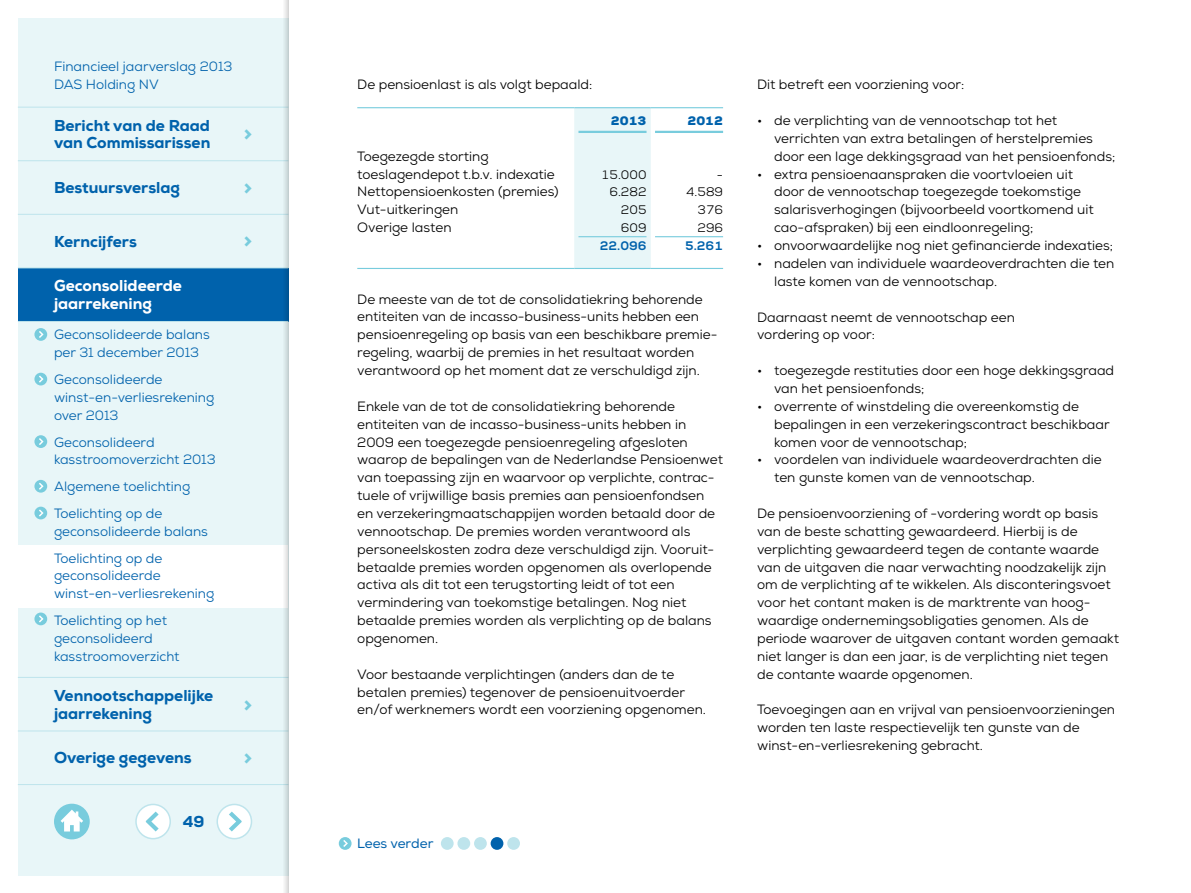
<style>
.page{position:relative;width:1191px;height:893px;background:#fff}
.page>*{position:absolute;margin:0;border:0;box-sizing:border-box;transform-origin:0 0}
.t1{font:800 21px "Nexa";color:#78ccdd}
.t2{font:800 15.75px/17.9px "Nexa";color:#0062ac}
.t3{font:800 15.75px/17.9px "Nexa";color:#fff}
.t4{font:13.5px/17.9px "Nexa";color:#000}
.t5{font:13.5px/17.9px "Nexa";color:#0062ac}
.t6{font:13.5px "Nexa";color:#0062ac}
.t7{font:12.3px "Nexa";color:#000}
.t8{font:800 12.3px "Nexa";color:#0062ac}
.t9{font:900 12.3px "Nexa";color:#0062ac}
</style>
<div class="page">
<div style="left:18px;top:18px;width:270px;height:857px;background:#e8f6f8"></div>
<div style="left:18px;top:268px;width:270px;height:53px;background:#0062ac"></div>
<hr style="left:18px;top:267px;width:270px;height:1px;background:#bee4ec">
<hr style="left:18px;top:214px;width:270px;height:1px;background:#bee4ec">
<hr style="left:18px;top:160px;width:270px;height:1px;background:#bee4ec">
<hr style="left:18px;top:321px;width:270px;height:1px;background:#bee4ec">
<div style="left:10px;top:545px;width:278px;height:63px;background:#fff"></div>
<hr style="left:18px;top:107px;width:270px;height:1px;background:#bee4ec">
<hr style="left:18px;top:731px;width:270px;height:1px;background:#bee4ec">
<hr style="left:18px;top:677px;width:270px;height:1px;background:#bee4ec">
<hr style="left:18px;top:784px;width:270px;height:1px;background:#bee4ec">
<div style="left:457px;top:837px;width:13px;height:13px;background:#bee4ec;border-radius:50%"></div>
<div style="left:474px;top:837px;width:13px;height:13px;background:#bee4ec;border-radius:50%"></div>
<div style="left:507px;top:837px;width:13px;height:13px;background:#bee4ec;border-radius:50%"></div>
<div style="left:441px;top:837px;width:12px;height:13px;background:#bee4ec;border-radius:50%"></div>
<div style="left:339px;top:837px;width:12px;height:13px;background:#78ccdd;border-radius:50%"></div>
<svg style="left:343px;top:840px;width:5px;height:7px"></svg>
<div style="left:217px;top:804px;width:34px;height:35px;background:#fff;border-radius:50%"></div>
<div style="left:216px;top:804px;width:36px;height:35px;border:2px solid #bee4ec;border-radius:50%"></div>
<svg style="left:229px;top:811px;width:13px;height:20px"></svg>
<div style="left:136px;top:804px;width:34px;height:35px;background:#fff;border-radius:50%"></div>
<div style="left:135px;top:804px;width:36px;height:35px;border:2px solid #bee4ec;border-radius:50%"></div>
<svg style="left:146px;top:811px;width:13px;height:20px"></svg>
<div style="left:490px;top:837px;width:13px;height:13px;background:#0062ac;border-radius:50%"></div>
<div style="left:54px;top:804px;width:36px;height:35px;background:#78ccdd;border-radius:50%"></div>
<svg style="left:61px;top:810px;width:22px;height:21px"></svg>
<div style="left:34px;top:373px;width:13px;height:12px;background:#78ccdd;border-radius:50%"></div>
<svg style="left:39px;top:375px;width:4px;height:8px"></svg>
<div style="left:34px;top:328px;width:13px;height:13px;background:#78ccdd;border-radius:50%"></div>
<svg style="left:39px;top:331px;width:4px;height:7px"></svg>
<div style="left:34px;top:435px;width:13px;height:13px;background:#78ccdd;border-radius:50%"></div>
<svg style="left:39px;top:438px;width:4px;height:7px"></svg>
<div style="left:34px;top:480px;width:13px;height:13px;background:#78ccdd;border-radius:50%"></div>
<svg style="left:39px;top:483px;width:4px;height:7px"></svg>
<div style="left:34px;top:507px;width:13px;height:12px;background:#78ccdd;border-radius:50%"></div>
<svg style="left:39px;top:509px;width:4px;height:8px"></svg>
<div style="left:34px;top:612px;width:13px;height:13px;background:#78ccdd;border-radius:50%"></div>
<svg style="left:39px;top:615px;width:4px;height:7px"></svg>
<svg style="left:282px;top:0;width:6px;height:893px"></svg>
<div style="left:574px;top:108px;width:77px;height:160px;background:#e8f6f8"></div>
<hr style="left:357px;top:107px;width:217px;height:1px;background:#78ccdd">
<hr style="left:574px;top:107px;width:77px;height:1px;background:#78ccdd">
<hr style="left:651px;top:107px;width:72px;height:1px;background:#78ccdd">
<hr style="left:357px;top:268px;width:217px;height:1px;background:#78ccdd">
<hr style="left:574px;top:268px;width:77px;height:1px;background:#78ccdd">
<hr style="left:651px;top:268px;width:72px;height:1px;background:#78ccdd">
<hr style="left:578px;top:131px;width:68px;height:2px;background:#78ccdd">
<hr style="left:655px;top:131px;width:68px;height:2px;background:#78ccdd">
<hr style="left:578px;top:236px;width:68px;height:1px;background:#78ccdd">
<hr style="left:655px;top:236px;width:68px;height:1px;background:#78ccdd">
<p class="t5" style="left:54px;top:58px;width:180px">Financieel jaarverslag 2013<br>DAS Holding NV</p>
<p class="t2" style="left:54px;top:116px;width:158px">Bericht van de Raad van Commissarissen</p>
<h1 class="t1" style="left:243px;top:121px;width:10px">&gt;</h1>
<p class="t2" style="left:54px;top:179px;width:128px">Bestuursverslag</p>
<p class="t2" style="left:54px;top:232px;width:84px">Kerncijfers</p>
<p class="t3" style="left:54px;top:277px;width:129px">Geconsolideerde jaarrekening</p>
<p class="t5" style="left:54px;top:326px;width:157px">Geconsolideerde balans per 31 december 2013</p>
<p class="t5" style="left:54px;top:370px;width:162px">Geconsolideerde winst-en-verliesrekening over 2013</p>
<p class="t5" style="left:54px;top:433px;width:163px">Geconsolideerd kasstroomoverzicht 2013</p>
<p class="t5" style="left:54px;top:473px;width:138px;line-height:26.8px">Algemene toelichting<br>Toelichting op de</p>
<p class="t5" style="left:54px;top:518px;width:155px;line-height:26.8px">geconsolideerde balans<br>Toelichting op de</p>
<p class="t5" style="left:54px;top:567px;width:162px">geconsolideerde winst-en-verliesrekening</p>
<p class="t5" style="left:54px;top:611px;width:127px">Toelichting op het geconsolideerd kasstroomoverzicht</p>
<p class="t2" style="left:54px;top:686px;width:161px">Vennootschappelijke jaarrekening</p>
<p class="t2" style="left:54px;top:749px;width:139px">Overige gegevens</p>
<h1 class="t1" style="left:243px;top:174px;width:10px">&gt;</h1>
<h1 class="t1" style="left:243px;top:228px;width:10px">&gt;</h1>
<h1 class="t1" style="left:243px;top:691px;width:10px">&gt;</h1>
<h1 class="t1" style="left:243px;top:744px;width:10px">&gt;</h1>
<p class="t2" style="left:183px;top:813px;width:23px">49</p>
<p class="t4" style="left:357px;top:76px;width:237px">De pensioenlast is als volgt bepaald:</p>
<p class="t4" style="left:357px;top:147px;width:199px">Toegezegde storting toeslagendepot t.b.v. indexatie</p>
<p class="t9" style="left:611px;top:113px;width:37px">2013</p>
<p class="t9" style="left:687px;top:113px;width:37px">2012</p>
<p class="t7" style="left:601px;top:167px;width:47px">15.000</p>
<p class="t7" style="left:717px;top:167px;width:8px">-</p>
<p class="t4" style="left:357px;top:183px;width:203px">Nettopensioenkosten (premies)</p>
<p class="t7" style="left:609px;top:184px;width:38px">6.282</p>
<p class="t7" style="left:686px;top:184px;width:38px">4.589</p>
<p class="t4" style="left:357px;top:201px;width:103px">Vut-uitkeringen</p>
<p class="t7" style="left:621px;top:202px;width:27px">205</p>
<p class="t7" style="left:697px;top:202px;width:27px">376</p>
<p class="t4" style="left:357px;top:219px;width:96px">Overige lasten</p>
<p class="t7" style="left:621px;top:220px;width:27px">609</p>
<p class="t7" style="left:697px;top:220px;width:27px">296</p>
<p class="t8" style="left:600px;top:238px;width:48px">22.096</p>
<p class="t8" style="left:685px;top:238px;width:40px">5.261</p>
<p class="t4" style="left:357px;top:290px;width:362px">De meeste van de tot de consolidatiekring behorende entiteiten van de incasso-business-units hebben een pensioenregeling op basis van een beschikbare premie&shy;regeling, waarbij de premies in het resultaat worden verantwoord op het moment dat ze verschuldigd zijn.</p>
<p class="t4" style="left:357px;top:397px;width:367px">Enkele van de tot de consolidatiekring behorende entiteiten van de incasso-business-units hebben in 2009 een toegezegde pensioenregeling afgesloten waarop de bepalingen van de Nederlandse Pensioenwet van toepassing zijn en waarvoor op verplichte, contrac&shy;tuele of vrijwillige basis premies aan pensioenfondsen en verzekeringmaatschappijen worden betaald door de vennootschap. De premies worden verantwoord als personeelskosten zodra deze verschuldigd zijn. Vooruit&shy;betaalde premies worden opgenomen als overlopende activa als dit tot een terugstorting leidt of tot een vermindering van toekomstige betalingen. Nog niet betaalde premies worden als verplichting op de balans opgenomen.</p>
<p class="t4" style="left:357px;top:665px;width:350px">Voor bestaande verplichtingen (anders dan de te betalen premies) tegenover de pensioenuitvoerder en/of werknemers wordt een voorziening opgenomen.</p>
<p class="t6" style="left:357px;top:836px;width:78px">Lees verder</p>
<p class="t4" style="left:757px;top:76px;width:209px">Dit betreft een voorziening voor:</p>
<p class="t4" style="left:774px;top:111px;width:343px;text-indent:-17px">• de verplichting van de vennootschap tot het verrichten van extra betalingen of herstelpremies door een lage dekkingsgraad van het pensioenfonds;</p>
<p class="t4" style="left:774px;top:165px;width:321px;text-indent:-17px">• extra pensioenaanspraken die voortvloeien uit door de vennootschap toegezegde toekomstige salarisverhogingen (bijvoorbeeld voortkomend uit cao-afspraken) bij een eindloonregeling;</p>
<p class="t4" style="left:757px;top:236px;width:357px">• onvoorwaardelijke nog niet gefinancierde indexaties;</p>
<p class="t4" style="left:774px;top:254px;width:342px;text-indent:-17px">• nadelen van individuele waardeoverdrachten die ten laste komen van de vennootschap.</p>
<p class="t4" style="left:757px;top:308px;width:259px">Daarnaast neemt de vennootschap een vordering op voor:</p>
<p class="t4" style="left:774px;top:362px;width:341px;text-indent:-17px">• toegezegde restituties door een hoge dekkingsgraad van het pensioenfonds;</p>
<p class="t4" style="left:774px;top:397px;width:337px;text-indent:-17px">• overrente of winstdeling die overeenkomstig de bepalingen in een verzekeringscontract beschikbaar komen voor de vennootschap;</p>
<p class="t4" style="left:774px;top:451px;width:329px;text-indent:-17px">• voordelen van individuele waardeoverdrachten die ten gunste komen van de vennootschap.</p>
<p class="t4" style="left:757px;top:504px;width:363px">De pensioenvoorziening of -vordering wordt op basis van de beste schatting gewaardeerd. Hierbij is de verplichting gewaardeerd tegen de contante waarde van de uitgaven die naar verwachting noodzakelijk zijn om de verplichting af te wikkelen. Als disconteringsvoet voor het contant maken is de marktrente van hoog&shy;waardige ondernemingsobligaties genomen. Als de periode waarover de uitgaven contant worden gemaakt niet langer is dan een jaar, is de verplichting niet tegen de contante waarde opgenomen.</p>
<p class="t4" style="left:757px;top:701px;width:359px">Toevoegingen aan en vrijval van pensioenvoorzieningen worden ten laste respectievelijk ten gunste van de winst-en-verliesrekening gebracht.</p>
</div>
